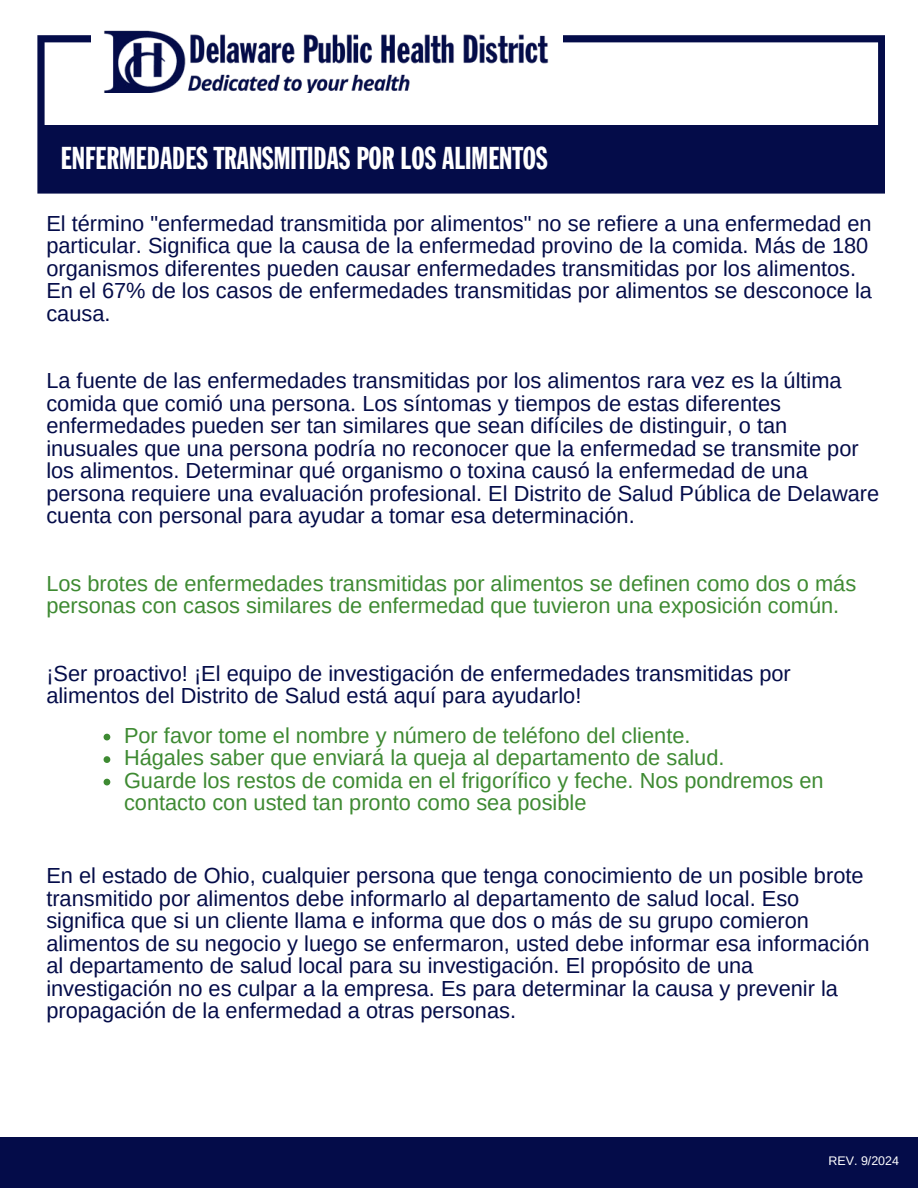
<style>
.page{position:relative;width:918px;height:1188px;background:#fff}
.page>*{position:absolute;margin:0;border:0;box-sizing:border-box;transform-origin:0 0}
.t1{font:31.2px "Franklin Gothic Std Extra Cond";color:#fff}
.t2{font:21.75px/22.5px "Arimo";color:#040c49}
.t3{font:21.75px/22.5px "Arimo";color:#3e8a32}
.t4{font:12.45px "Arimo";color:#fff}
</style>
<div class="page">
<svg style="left:37px;top:35px;width:848px;height:159px"></svg>
<div style="left:91px;top:7px;width:471px;height:113px;background:#fff"></div>
<div style="left:42px;top:125px;width:840px;height:63px;background:#040c49"></div>
<img style="left:104px;top:30px;width:445px;height:63px">
<div style="left:0;top:1137px;width:918px;height:51px;background:#040c49"></div>
<svg style="left:104px;top:734px;width:6px;height:6px"></svg>
<svg style="left:104px;top:756px;width:6px;height:7px"></svg>
<svg style="left:104px;top:779px;width:6px;height:6px"></svg>
<h1 class="t1" style="left:61px;top:141px;width:488px">ENFERMEDADES TRANSMITIDAS POR LOS ALIMENTOS</h1>
<p class="t2" style="left:46px;top:212px;width:827px">El término "enfermedad transmitida por alimentos" no se refiere a una enfermedad en particular. Significa que la causa de la enfermedad provino de la comida. Más de 180 organismos diferentes pueden causar enfermedades transmitidas por los alimentos.<br>En el 67% de los casos de enfermedades transmitidas por alimentos se desconoce la causa.</p>
<p class="t2" style="left:46px;top:370px;width:834px">La fuente de las enfermedades transmitidas por los alimentos rara vez es la última comida que comió una persona. Los síntomas y tiempos de estas diferentes enfermedades pueden ser tan similares que sean difíciles de distinguir, o tan inusuales que una persona podría no reconocer que la enfermedad se transmite por los alimentos. Determinar qué organismo o toxina causó la enfermedad de una persona requiere una evaluación profesional. El Distrito de Salud Pública de Delaware cuenta con personal para ayudar a tomar esa determinación.</p>
<p class="t3" style="left:46px;top:572px;width:811px">Los brotes de enfermedades transmitidas por alimentos se definen como dos o más personas con casos similares de enfermedad que tuvieron una exposición común.</p>
<p class="t2" style="left:46px;top:662px;width:746px">¡Ser proactivo! ¡El equipo de investigación de enfermedades transmitidas por alimentos del Distrito de Salud está aquí para ayudarlo!</p>
<p class="t3" style="left:124px;top:724px;width:701px">Por favor tome el nombre y número de teléfono del cliente.<br>Hágales saber que enviará la queja al departamento de salud.<br>Guarde los restos de comida en el frigorífico y feche. Nos pondremos en contacto con usted tan pronto como sea posible</p>
<p class="t2" style="left:46px;top:865px;width:825px">En el estado de Ohio, cualquier persona que tenga conocimiento de un posible brote transmitido por alimentos debe informarlo al departamento de salud local. Eso significa que si un cliente llama e informa que dos o más de su grupo comieron alimentos de su negocio y luego se enfermaron, usted debe informar esa información al departamento de salud local para su investigación. El propósito de una investigación no es culpar a la empresa. Es para determinar la causa y prevenir la propagación de la enfermedad a otras personas.</p>
<p class="t4" style="left:829px;top:1153px;width:72px">REV. 9/2024</p>
</div>
